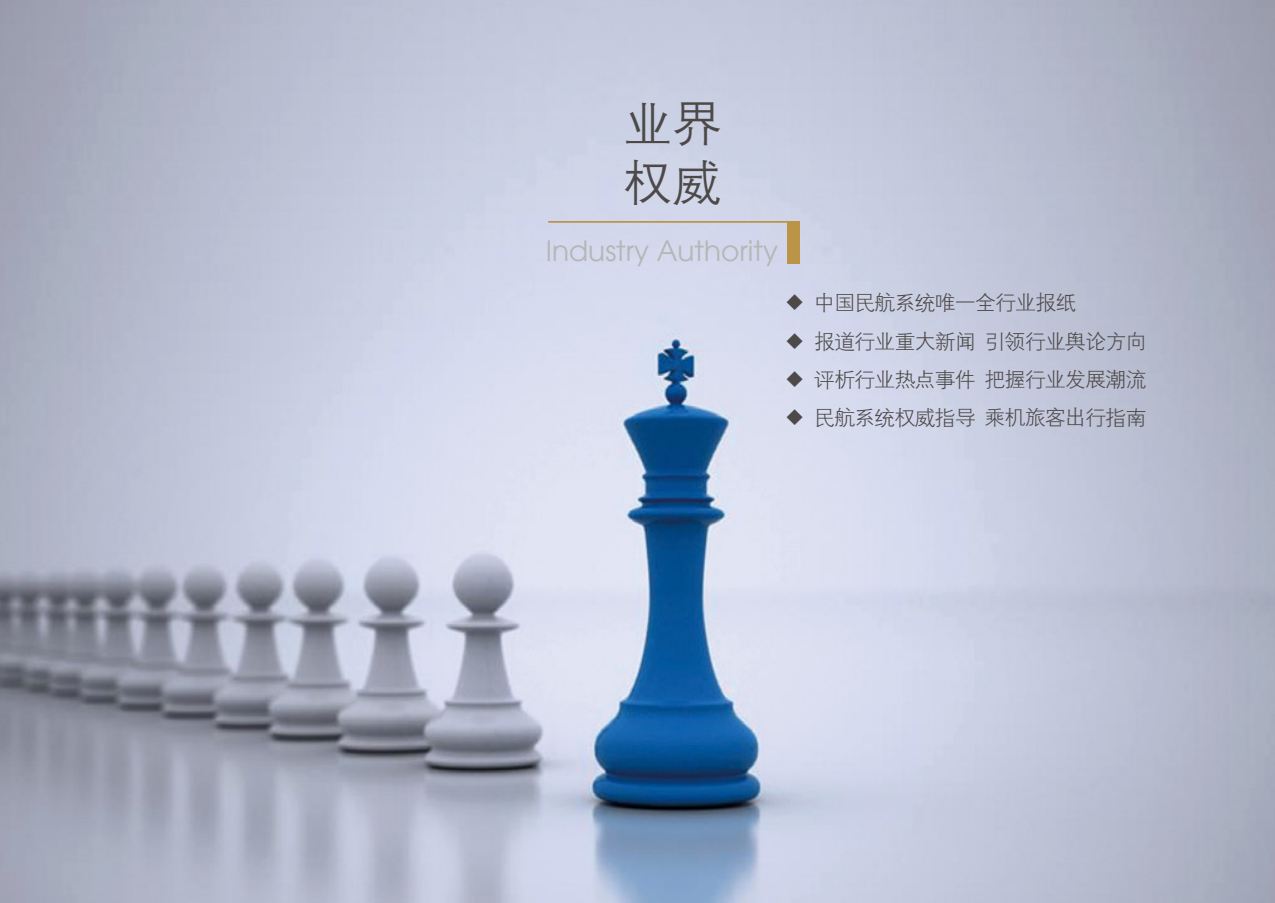
<style>
.page{position:relative;width:1275px;height:903px;background:#fff}
.page>*{position:absolute;margin:0;border:0;box-sizing:border-box;transform-origin:0 0}
.t1{font:49px/58.8px "FZZDXJW GB1 0";color:#4c4948}
.t2{font:28px "Avant Garde";color:#b5b6b6}
.t3{font:21.18px "FZXH1 JW GB1 0";letter-spacing:-.05em;color:#4c4948}
</style>
<div class="page">
<img style="left:0;top:0;width:1275px;height:903px">
<hr style="left:548px;top:221px;width:242px;height:2px;background:#bb9448">
<div style="left:787px;top:221px;width:12px;height:43px;background:#bb9448"></div>
<h1 class="t1" style="left:623px;top:96px;width:99px">业界权威</h1>
<h2 class="t2" style="left:546px;top:234px;width:234px">Industry Authority</h2>
<p class="t3" style="left:784px;top:292px;width:294px">◆ 中国民航系统唯一全行业报纸</p>
<p class="t3" style="left:784px;top:330px;width:364px">◆ 报道行业重大新闻 引领行业舆论方向</p>
<p class="t3" style="left:784px;top:368px;width:364px">◆ 评析行业热点事件 把握行业发展潮流</p>
<p class="t3" style="left:784px;top:406px;width:364px">◆ 民航系统权威指导 乘机旅客出行指南</p>
</div>
